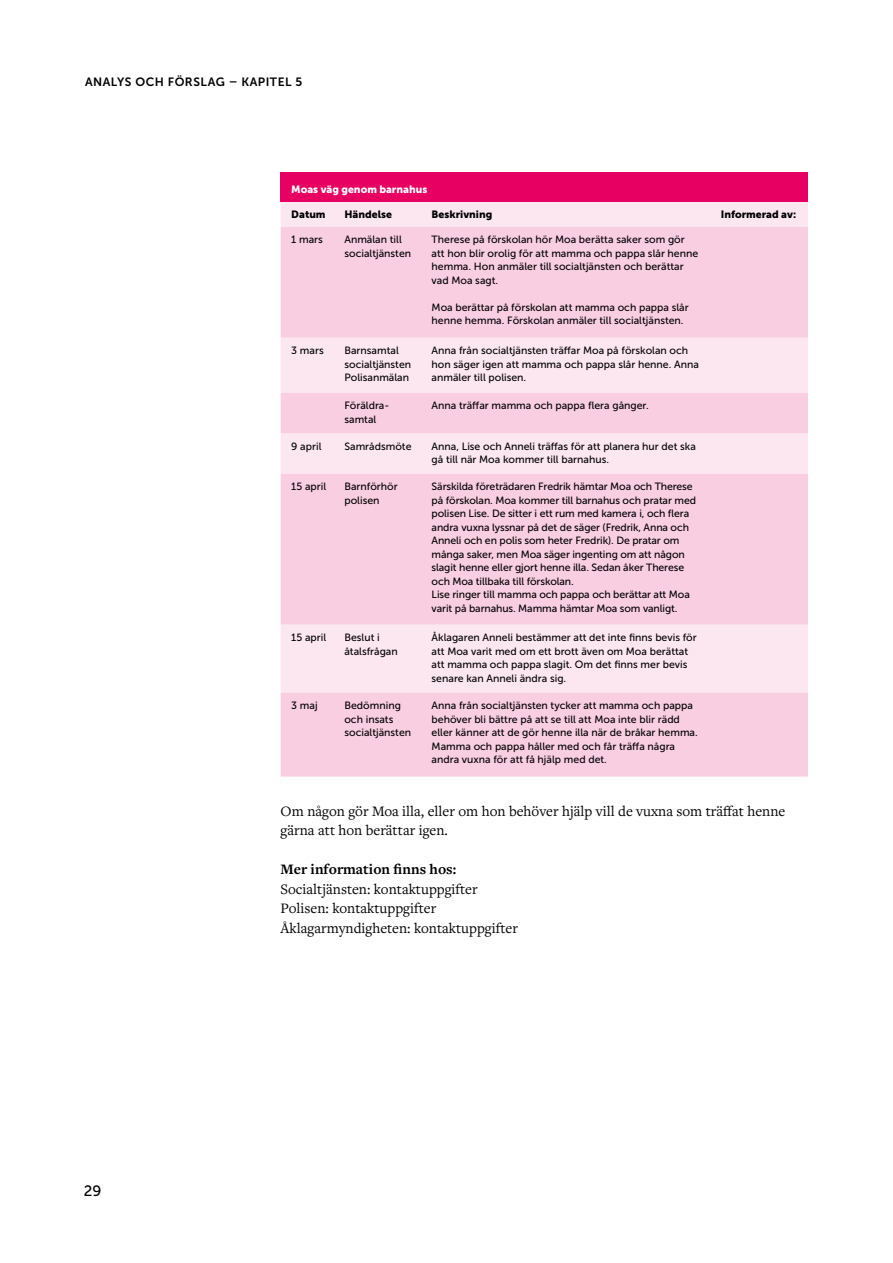
<style>
.page{position:relative;width:893px;height:1263px;background:#fff}
.page>*{position:absolute;margin:0;border:0;box-sizing:border-box;transform-origin:0 0}
.Bröd{font:15px/19.5px "Ntbkjj Freight Text Pro";color:#000}
.t1{font:15px "Sknqwn Museo Sans 500";color:#000}
.t2{font:12px "Lhvfnv Museo Sans 700";letter-spacing:.04em;color:#000}
.t3{font:10.5px/13.5px "Sknqwn Museo Sans 500";color:#000}
.t4{font:10.5px "Fmfhmh Museo Sans 900";color:#000}
.t5{font:10.5px "Fmfhmh Museo Sans 900";color:#fff}
.s1{font-family:"Yrtbcg Freight Text Pro";font-weight:700}
</style>
<div class="page">
<div style="left:281px;top:172px;width:527px;height:30px;background:#e70062"></div>
<div style="left:281px;top:202px;width:527px;height:25px;background:#fce7f0"></div>
<svg style="left:281px;top:227px;width:527px;height:550px;fill:#f9cee1"></svg>
<p class="t2" style="left:85px;top:75px;width:219px">ANALYS OCH FÖRSLAG – KAPITEL 5</p>
<p class="t5" style="left:291px;top:184px;width:137px">Moas väg genom barnahus</p>
<p class="t4" style="left:291px;top:209px;width:36px">Datum</p>
<p class="t4" style="left:344px;top:209px;width:49px">Händelse</p>
<p class="t4" style="left:432px;top:209px;width:62px">Beskrivning</p>
<p class="t4" style="left:721px;top:209px;width:77px">Informerad av:</p>
<p class="t3" style="left:291px;top:233px;width:33px">1 mars</p>
<p class="t3" style="left:344px;top:233px;width:68px">Anmälan till socialtjänsten</p>
<p class="t3" style="left:432px;top:233px;width:268px">Therese på förskolan hör Moa berätta saker som gör att hon blir orolig för att mamma och pappa slår henne hemma. Hon anmäler till socialtjänsten och berättar vad Moa sagt.</p>
<p class="t3" style="left:432px;top:300px;width:259px">Moa berättar på förskolan att mamma och pappa slår henne hemma. Förskolan anmäler till socialtjänsten.</p>
<p class="t3" style="left:291px;top:344px;width:34px">3 mars</p>
<p class="t3" style="left:344px;top:344px;width:68px">Barnsamtal socialtjänsten</p>
<p class="t3" style="left:344px;top:371px;width:66px">Polisanmälan</p>
<p class="t3" style="left:432px;top:344px;width:269px">Anna från socialtjänsten träffar Moa på förskolan och hon säger igen att mamma och pappa slår henne. Anna anmäler till polisen.</p>
<p class="t3" style="left:344px;top:399px;width:47px">Föräldra&shy;samtal</p>
<p class="t3" style="left:432px;top:399px;width:219px">Anna träffar mamma och pappa flera gånger.</p>
<h1 class="t1" style="left:84px;top:1182px;width:19px">29</h1>
<p class="t3" style="left:291px;top:439px;width:32px">9 april</p>
<p class="t3" style="left:344px;top:439px;width:69px">Samrådsmöte</p>
<p class="t3" style="left:432px;top:439px;width:266px">Anna, Lise och Anneli träffas för att planera hur det ska gå till när Moa kommer till barnahus.</p>
<p class="t3" style="left:291px;top:480px;width:36px">15 april</p>
<p class="t3" style="left:344px;top:480px;width:55px">Barnförhör polisen</p>
<p class="t3" style="left:432px;top:480px;width:266px">Särskilda företrädaren Fredrik hämtar Moa och Therese på förskolan. Moa kommer till barnahus och pratar med polisen Lise. De sitter i ett rum med kamera i, och flera andra vuxna lyssnar på det de säger (Fredrik, Anna och Anneli och en polis som heter Fredrik). De pratar om många saker, men Moa säger ingenting om att någon slagit henne eller gjort henne illa. Sedan åker Therese och Moa tillbaka till förskolan.</p>
<p class="t3" style="left:432px;top:588px;width:260px">Lise ringer till mamma och pappa och berättar att Moa varit på barnahus. Mamma hämtar Moa som vanligt.</p>
<p class="t3" style="left:291px;top:631px;width:36px">15 april</p>
<p class="t3" style="left:344px;top:631px;width:55px">Beslut i åtalsfrågan</p>
<p class="t3" style="left:432px;top:631px;width:267px">Åklagaren Anneli bestämmer att det inte finns bevis för att Moa varit med om ett brott även om Moa berättat att mamma och pappa slagit. Om det finns mer bevis senare kan Anneli ändra sig.</p>
<p class="t3" style="left:291px;top:699px;width:28px">3 maj</p>
<p class="t3" style="left:344px;top:699px;width:68px">Bedömning och insats socialtjänsten</p>
<p class="t3" style="left:432px;top:699px;width:268px">Anna från socialtjänsten tycker att mamma och pappa behöver bli bättre på att se till att Moa inte blir rädd eller känner att de gör henne illa när de bråkar hemma.<br>Mamma och pappa håller med och får träffa några andra vuxna för att få hjälp med det.</p>
<p class="Bröd" style="left:281px;top:800px;width:506px">Om någon gör Moa illa, eller om hon behöver hjälp vill de vuxna som träffat henne gärna att hon berättar igen.</p>
<p class="Bröd" style="left:281px;top:859px;width:239px"><span class="s1">Mer information finns hos:<br></span>Socialtjänsten: kontaktuppgifter Polisen: kontaktuppgifter Åklagarmyndigheten: kontaktuppgifter</p>
</div>
